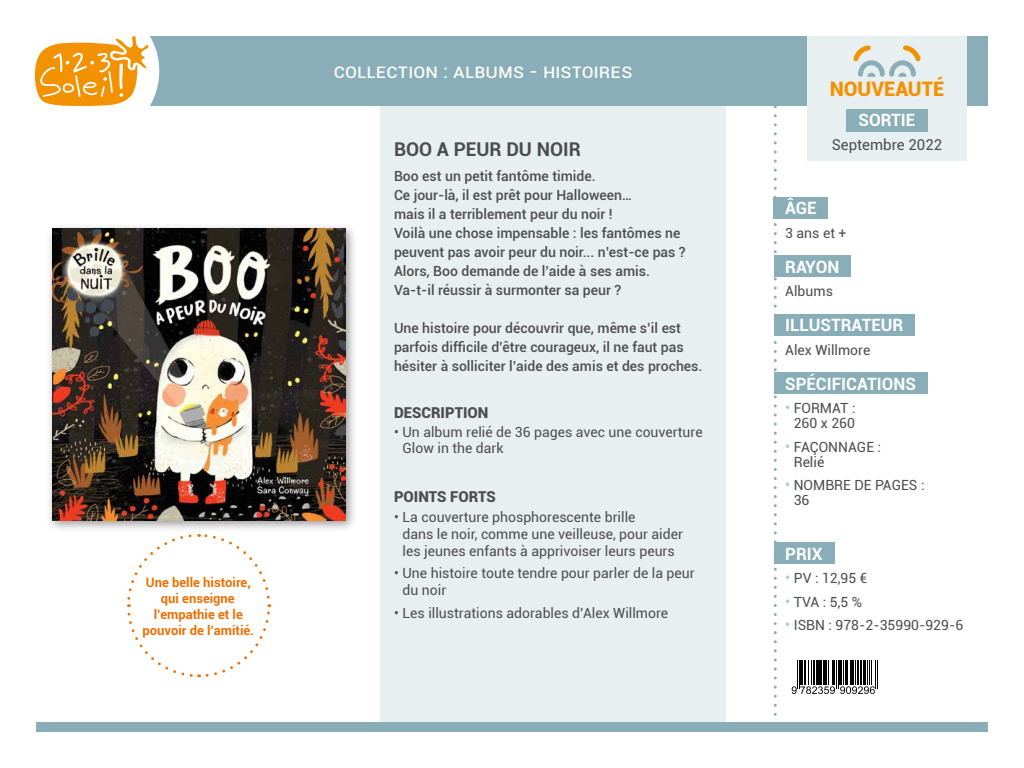
<style>
.page{position:relative;width:1024px;height:768px;background:#fff}
.page>*{position:absolute;margin:0;border:0;box-sizing:border-box;transform-origin:0 0}
.t1{font:20px "Roboto";color:#fff}
.t2{font:900 20px "Roboto";color:#f39200}
.t3{font:700 19px "Roboto";color:#4d4d4d}
.t4{font:700 17px "Roboto";color:#fff}
.t5{font:900 15px "Roboto";color:#4d4d4d}
.t6{font:15px "Roboto";color:#4d4d4d}
.t7{font:14px/17px "Roboto";color:#4d4d4d}
.t8{font:500 14px/19px "Roboto";color:#4d4d4d}
.t9{font:700 13px/16px "Roboto";color:#ed7004;text-align:center}
.s1{font-size:15px;color:#acc6cd}
</style>
<div class="page">
<div style="left:46px;top:222px;width:311px;height:311px;background:#000;opacity:.42"></div>
<img style="left:52px;top:229px;width:293px;height:292px">
<div style="left:380px;top:106px;width:346px;height:616px;background:#e7eff1"></div>
<div style="left:36px;top:36px;width:952px;height:70px;background:#89aeb7"></div>
<div style="left:36px;top:722px;width:952px;height:10px;background:#89aeb7"></div>
<div style="left:20px;top:2px;width:139px;height:138px;background:#fff;border-radius:50%"></div>
<svg style="left:774px;top:107px;width:3px;height:609px"></svg>
<div style="left:774px;top:197px;width:54px;height:21px;background:#89aeb7"></div>
<div style="left:774px;top:256px;width:77px;height:21px;background:#89aeb7"></div>
<div style="left:774px;top:314px;width:141px;height:21px;background:#89aeb7"></div>
<div style="left:774px;top:373px;width:153px;height:21px;background:#89aeb7"></div>
<div style="left:774px;top:543px;width:60px;height:21px;background:#89aeb7"></div>
<svg style="left:127px;top:534px;width:145px;height:144px"></svg>
<svg style="left:35px;top:36px;width:114px;height:70px"></svg>
<svg style="left:792px;top:660px;width:86px;height:34px"></svg>
<div style="left:807px;top:36px;width:160px;height:124px;background:#e7eff1"></div>
<svg style="left:853px;top:45px;width:68px;height:32px"></svg>
<div style="left:846px;top:109px;width:82px;height:22px;background:#89aeb7"></div>
<p class="t9" style="left:143px;top:573px;width:113px">Une belle histoire, qui enseigne l’empathie et le pouvoir de l’amitié.</p>
<h1 class="t1" style="left:334px;top:57px;width:300px">Collection : ALBUMS - HISTOI RES</h1>
<h2 class="t3" style="left:394px;top:136px;width:188px">BOO A PEUR DU NOIR</h2>
<p class="t8" style="left:394px;top:166px;width:293px">Boo est un petit fantôme timide.<br>Ce jour-là, il est prêt pour Halloween…<br>mais il a terriblement peur du noir !<br>Voilà une chose impensable : les fantômes ne peuvent pas avoir peur du noir... n’est-ce pas ?<br>Alors, Boo demande de l’aide à ses amis.<br>Va-t-il réussir à surmonter sa peur ?</p>
<p class="t8" style="left:394px;top:318px;width:310px">Une histoire pour découvrir que, même s’il est parfois difficile d’être courageux, il ne faut pas hésiter à solliciter l’aide des amis et des proches.</p>
<p class="t5" style="left:394px;top:402px;width:96px">DESCRIPTION</p>
<p class="t7" style="left:403px;top:423px;width:302px;line-height:16px;text-indent:-8px">• Un album relié de 36 pages avec une couverture<br>Glow in the dark</p>
<p class="t5" style="left:394px;top:486px;width:103px">POINTS FORTS</p>
<p class="t7" style="left:403px;top:508px;width:282px;text-indent:-8px">• La couverture phosphorescente brille<br>dans le noir, comme une veilleuse, pour aider les jeunes enfants à apprivoiser leurs peurs</p>
<p class="t7" style="left:403px;top:564px;width:294px;text-indent:-8px">• Une histoire toute tendre pour parler de la peur du noir</p>
<p class="t7" style="left:394px;top:604px;width:276px">• Les illustrations adorables d’Alex Willmore</p>
<h1 class="t2" style="left:830px;top:75px;width:116px">NOUVEAUTÉ</h1>
<p class="t4" style="left:859px;top:108px;width:58px">SORTIE</p>
<p class="t6" style="left:832px;top:135px;width:112px">Septembre 2022</p>
<p class="t4" style="left:785px;top:196px;width:33px">ÂGE</p>
<p class="t7" style="left:785px;top:224px;width:63px">3 ans et +</p>
<p class="t4" style="left:785px;top:254px;width:56px">RAYON</p>
<p class="t7" style="left:785px;top:282px;width:49px">Albums</p>
<p class="t4" style="left:785px;top:313px;width:120px">ILLUSTRATEUR</p>
<p class="t7" style="left:785px;top:341px;width:87px">Alex Willmore</p>
<p class="t4" style="left:785px;top:372px;width:132px">SPÉCIFICATIONS</p>
<p class="t7" style="left:785px;top:400px;width:72px;line-height:15px;text-align:center"><span class="s1">•</span> FORMAT :<br>260 x 260</p>
<p class="t7" style="left:794px;top:439px;width:89px;line-height:15px;text-indent:-9px"><span class="s1">•</span> FAÇONNAGE :<br>Relié</p>
<p class="t7" style="left:794px;top:477px;width:132px;line-height:15px;text-indent:-9px"><span class="s1">•</span> NOMBRE DE PAGES :<br>36</p>
<p class="t4" style="left:785px;top:542px;width:39px">PRIX</p>
<p class="t7" style="left:785px;top:569px;width:84px"><span class="s1">•</span> PV : 12,95 €</p>
<p class="t7" style="left:785px;top:593px;width:78px"><span class="s1">•</span> TVA : 5,5 %</p>
<p class="t7" style="left:785px;top:616px;width:180px"><span class="s1">•</span> ISBN : 978-2-35990-929-6</p>
</div>
